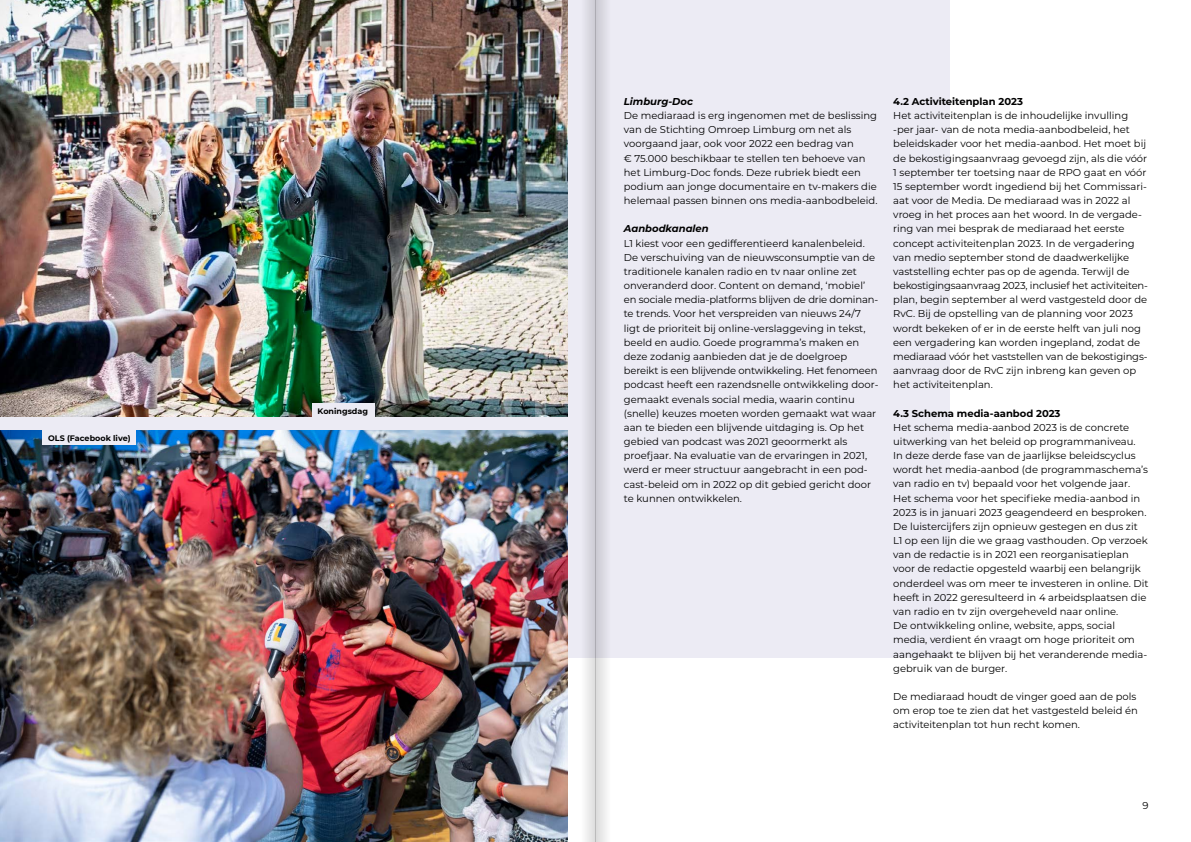
<style>
.page{position:relative;width:1191px;height:842px;background:#fff}
.page>*{position:absolute;margin:0;border:0;box-sizing:border-box;transform-origin:0 0}
.t1{font:10px/14.2px "Montserrat";color:#000}
.t2{font:700 10px "Montserrat";color:#000}
.t3{font:italic 700 10px "Montserrat";color:#000}
.t4{font:700 8px "Montserrat";color:#000}
</style>
<div class="page">
<div style="left:0;top:0;width:950px;height:658px;background:#ecebf4"></div>
<img style="left:0;top:0;width:567px;height:417px">
<div style="left:312px;top:403px;width:62px;height:14px;background:#ecebf4"></div>
<img style="left:0;top:431px;width:567px;height:411px">
<div style="left:43px;top:430px;width:93px;height:14px;background:#ecebf4"></div>
<svg style="left:595px;top:0;width:12px;height:842px"></svg>
<svg style="left:585px;top:0;width:10px;height:842px;fill:#dddce1"></svg>
<p class="t4" style="left:48px;top:432px;width:84px">OLS (Facebook live)</p>
<p class="t4" style="left:317px;top:405px;width:52px">Koningsdag</p>
<p class="t3" style="left:624px;top:94px;width:71px">Limburg-Doc</p>
<p class="t1" style="left:624px;top:108px;width:255px">De mediaraad is erg ingenomen met de beslissing van de Stichting Omroep Limburg om net als voorgaand jaar, ook voor 2022 een bedrag van<br>€ 75.000 beschikbaar te stellen ten behoeve van het Limburg-Doc fonds. Deze rubriek biedt een podium aan jonge documentaire en tv-makers die helemaal passen binnen ons media-aanbodbeleid.</p>
<p class="t3" style="left:624px;top:222px;width:86px">Aanbodkanalen</p>
<p class="t1" style="left:624px;top:236px;width:256px">L1 kiest voor een gedifferentieerd kanalenbeleid.<br>De verschuiving van de nieuwsconsumptie van de traditionele kanalen radio en tv naar online zet onveranderd door. Content on demand, ‘mobiel’ en sociale media-platforms blijven de drie dominan&shy;te trends. Voor het verspreiden van nieuws 24/7 ligt de prioriteit bij online-verslaggeving in tekst, beeld en audio. Goede programma’s maken en deze zodanig aanbieden dat je de doelgroep bereikt is een blijvende ontwikkeling. Het fenomeen podcast heeft een razendsnelle ontwikkeling door&shy;gemaakt evenals social media, waarin continu (snelle) keuzes moeten worden gemaakt wat waar aan te bieden een blijvende uitdaging is. Op het gebied van podcast was 2021 geoormerkt als proefjaar. Na evaluatie van de ervaringen in 2021, werd er meer structuur aangebracht in een pod&shy;cast-beleid om in 2022 op dit gebied gericht door te kunnen ontwikkelen.</p>
<p class="t2" style="left:893px;top:94px;width:131px">4.2 Activiteitenplan 2023</p>
<p class="t1" style="left:893px;top:108px;width:256px">Het activiteitenplan is de inhoudelijke invulling -per jaar- van de nota media-aanbodbeleid, het beleidskader voor het media-aanbod. Het moet bij de bekostigingsaanvraag gevoegd zijn, als die vóór 1 september ter toetsing naar de RPO gaat en vóór 15 september wordt ingediend bij het Commissari&shy;aat voor de Media. De mediaraad was in 2022 al vroeg in het proces aan het woord. In de vergade&shy;ring van mei besprak de mediaraad het eerste concept activiteitenplan 2023. In de vergadering van medio september stond de daadwerkelijke vaststelling echter pas op de agenda. Terwijl de bekostigingsaanvraag 2023, inclusief het activiteiten&shy;plan, begin september al werd vastgesteld door de RvC. Bij de opstelling van de planning voor 2023 wordt bekeken of er in de eerste helft van juli nog een vergadering kan worden ingepland, zodat de mediaraad vóór het vaststellen van de bekostigings&shy;aanvraag door de RvC zijn inbreng kan geven op het activiteitenplan.</p>
<p class="t2" style="left:893px;top:406px;width:169px">4.3 Schema media-aanbod 2023</p>
<p class="t1" style="left:893px;top:420px;width:257px">Het schema media-aanbod 2023 is de concrete uitwerking van het beleid op programmaniveau.<br>In deze derde fase van de jaarlijkse beleidscyclus wordt het media-aanbod (de programmaschema’s van radio en tv) bepaald voor het volgende jaar.<br>Het schema voor het specifieke media-aanbod in 2023 is in januari 2023 geagendeerd en besproken.<br>De luistercijfers zijn opnieuw gestegen en dus zit L1 op een lijn die we graag vasthouden. Op verzoek van de redactie is in 2021 een reorganisatieplan voor de redactie opgesteld waarbij een belangrijk onderdeel was om meer te investeren in online. Dit heeft in 2022 geresulteerd in 4 arbeidsplaatsen die van radio en tv zijn overgeheveld naar online.<br>De ontwikkeling online, website, apps, social media, verdient én vraagt om hoge prioriteit om aangehaakt te blijven bij het veranderende media&shy;gebruik van de burger.</p>
<p class="t1" style="left:893px;top:689px;width:246px">De mediaraad houdt de vinger goed aan de pols om erop toe te zien dat het vastgesteld beleid én activiteitenplan tot hun recht komen.</p>
<p class="t1" style="left:1142px;top:798px;width:8px">9</p>
</div>
